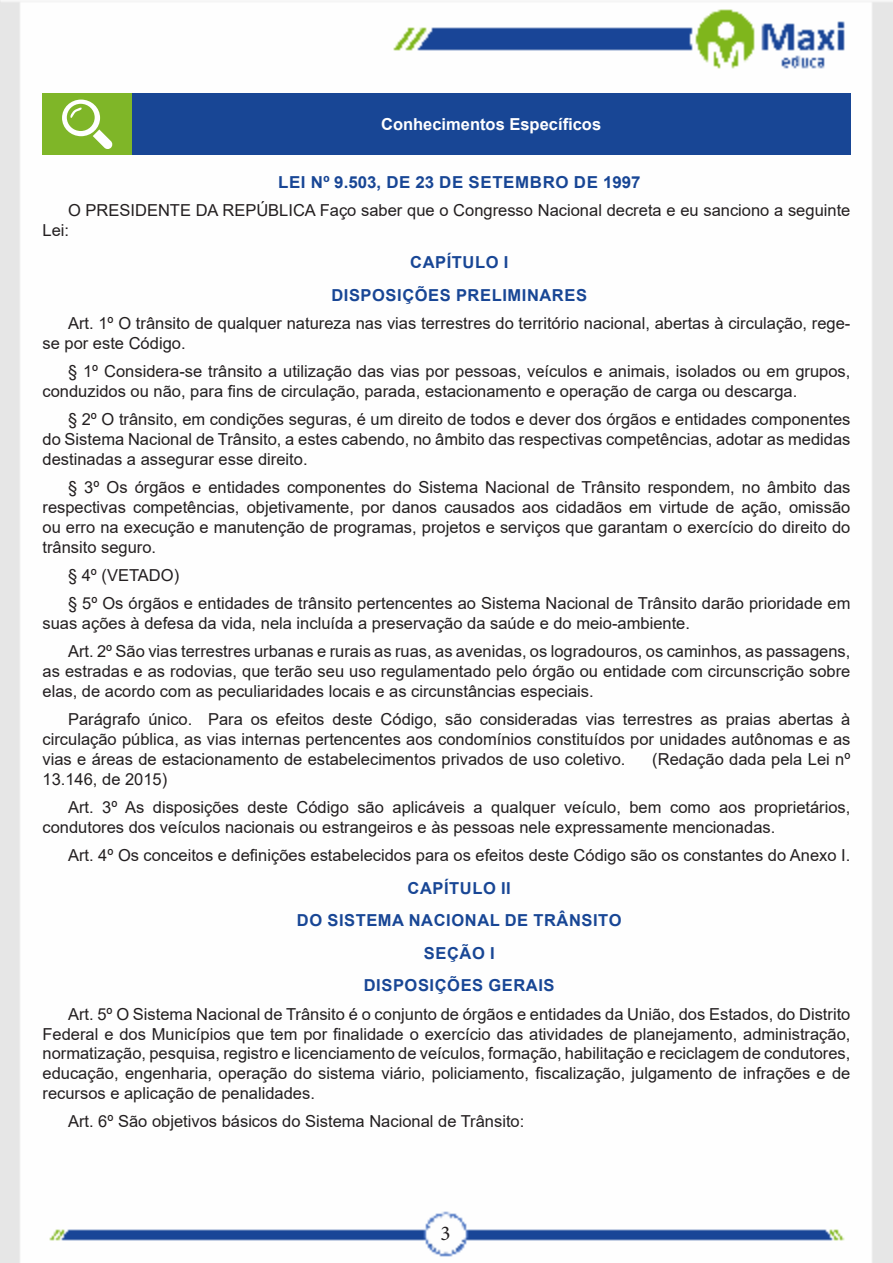
<style>
.page{position:relative;width:893px;height:1263px;background:#fff}
.page>*{position:absolute;margin:0;border:0;box-sizing:border-box;transform-origin:0 0}
.t1{font:21px "Minion Pro";color:#231f20}
.t2{font:16.5px/19.8px "Arial";color:#231f20}
.TITULO_DE_LEI{font:700 16.5px "Arial";letter-spacing:.035em;color:#184695}
.Titulo_de_Caixa{font:700 16.5px "Arial";color:#fff}
</style>
<div class="page">
<img style="left:0;top:0;width:893px;height:1263px">
<div style="left:43px;top:94px;width:89px;height:61px;background:#7fb628"></div>
<div style="left:132px;top:94px;width:718px;height:61px;background:#184695"></div>
<svg style="left:62px;top:100px;width:51px;height:49px"></svg>
<p class="Titulo_de_Caixa" style="left:381px;top:113px;width:222px">Conhecimentos Específicos</p>
<p class="TITULO_DE_LEI" style="left:278px;top:170px;width:364px">LEI Nº 9.503, DE 23 DE SETEMBRO DE 1997</p>
<p class="t2" style="left:43px;top:200px;width:809px;text-indent:26px">O PRESIDENTE DA REPÚBLICA Faço saber que o Congresso Nacional decreta e eu sanciono a seguinte<br>Lei:</p>
<p class="TITULO_DE_LEI" style="left:410px;top:251px;width:100px">CAPÍTULO I</p>
<p class="TITULO_DE_LEI" style="left:331px;top:283px;width:257px">DISPOSIÇÕES PRELIMINARES</p>
<p class="t2" style="left:43px;top:313px;width:809px;text-indent:26px">Art. 1º O trânsito de qualquer natureza nas vias terrestres do território nacional, abertas à circulação, rege&shy;se por este Código.</p>
<p class="t2" style="left:43px;top:361px;width:809px;text-indent:26px">§ 1º Considera-se trânsito a utilização das vias por pessoas, veículos e animais, isolados ou em grupos, conduzidos ou não, para fins de circulação, parada, estacionamento e operação de carga ou descarga.</p>
<p class="t2" style="left:43px;top:410px;width:809px;text-align:justify;text-indent:26px">§ 2º O trânsito, em condições seguras, é um direito de todos e dever dos órgãos e entidades componentes do Sistema Nacional de Trânsito, a estes cabendo, no âmbito das respectivas competências, adotar as medidas destinadas a assegurar esse direito.</p>
<p class="t2" style="left:43px;top:477px;width:809px;text-align:justify;text-indent:26px">§ 3º Os órgãos e entidades componentes do Sistema Nacional de Trânsito respondem, no âmbito das respectivas competências, objetivamente, por danos causados aos cidadãos em virtude de ação, omissão ou erro na execução e manutenção de programas, projetos e serviços que garantam o exercício do direito do trânsito seguro.</p>
<p class="t2" style="left:68px;top:565px;width:113px">§ 4º (VETADO)</p>
<p class="t2" style="left:43px;top:593px;width:809px;text-indent:26px">§ 5º Os órgãos e entidades de trânsito pertencentes ao Sistema Nacional de Trânsito darão prioridade em suas ações à defesa da vida, nela incluída a preservação da saúde e do meio-ambiente.</p>
<p class="t2" style="left:43px;top:642px;width:809px;text-align:justify;text-indent:26px">Art. 2º São vias terrestres urbanas e rurais as ruas, as avenidas, os logradouros, os caminhos, as passagens, as estradas e as rodovias, que terão seu uso regulamentado pelo órgão ou entidade com circunscrição sobre elas, de acordo com as peculiaridades locais e as circunstâncias especiais.</p>
<p class="t2" style="left:43px;top:709px;width:809px;text-align:justify;text-indent:26px">Parágrafo único. Para os efeitos deste Código, são consideradas vias terrestres as praias abertas à circulação pública, as vias internas pertencentes aos condomínios constituídos por unidades autônomas e as vias e áreas de estacionamento de estabelecimentos privados de uso coletivo.</p>
<p class="t2" style="left:652px;top:749px;width:200px">(Redação dada pela Lei nº</p>
<p class="t2" style="left:43px;top:769px;width:126px">13.146, de 2015)</p>
<p class="t2" style="left:43px;top:797px;width:809px;text-indent:26px">Art. 3º As disposições deste Código são aplicáveis a qualquer veículo, bem como aos proprietários, condutores dos veículos nacionais ou estrangeiros e às pessoas nele expressamente mencionadas.</p>
<p class="t2" style="left:68px;top:845px;width:784px">Art. 4º Os conceitos e definições estabelecidos para os efeitos deste Código são os constantes do Anexo I.</p>
<p class="TITULO_DE_LEI" style="left:408px;top:876px;width:105px">CAPÍTULO II</p>
<p class="TITULO_DE_LEI" style="left:297px;top:909px;width:326px">DO SISTEMA NACIONAL DE TRÂNSITO</p>
<p class="TITULO_DE_LEI" style="left:424px;top:941px;width:72px">SEÇÃO I</p>
<p class="TITULO_DE_LEI" style="left:364px;top:974px;width:192px">DISPOSIÇÕES GERAIS</p>
<p class="t2" style="left:43px;top:1004px;width:809px;text-align:justify;text-indent:26px">Art. 5º O Sistema Nacional de Trânsito é o conjunto de órgãos e entidades da União, dos Estados, do Distrito Federal e dos Municípios que tem por finalidade o exercício das atividades de planejamento, administração, normatização, pesquisa, registro e licenciamento de veículos, formação, habilitação e reciclagem de condutores, educação, engenharia, operação do sistema viário, policiamento, fiscalização, julgamento de infrações e de recursos e aplicação de penalidades.</p>
<p class="t2" style="left:68px;top:1111px;width:458px">Art. 6º São objetivos básicos do Sistema Nacional de Trânsito:</p>
<p class="t1" style="left:440px;top:1219px;width:12px">3</p>
</div>
